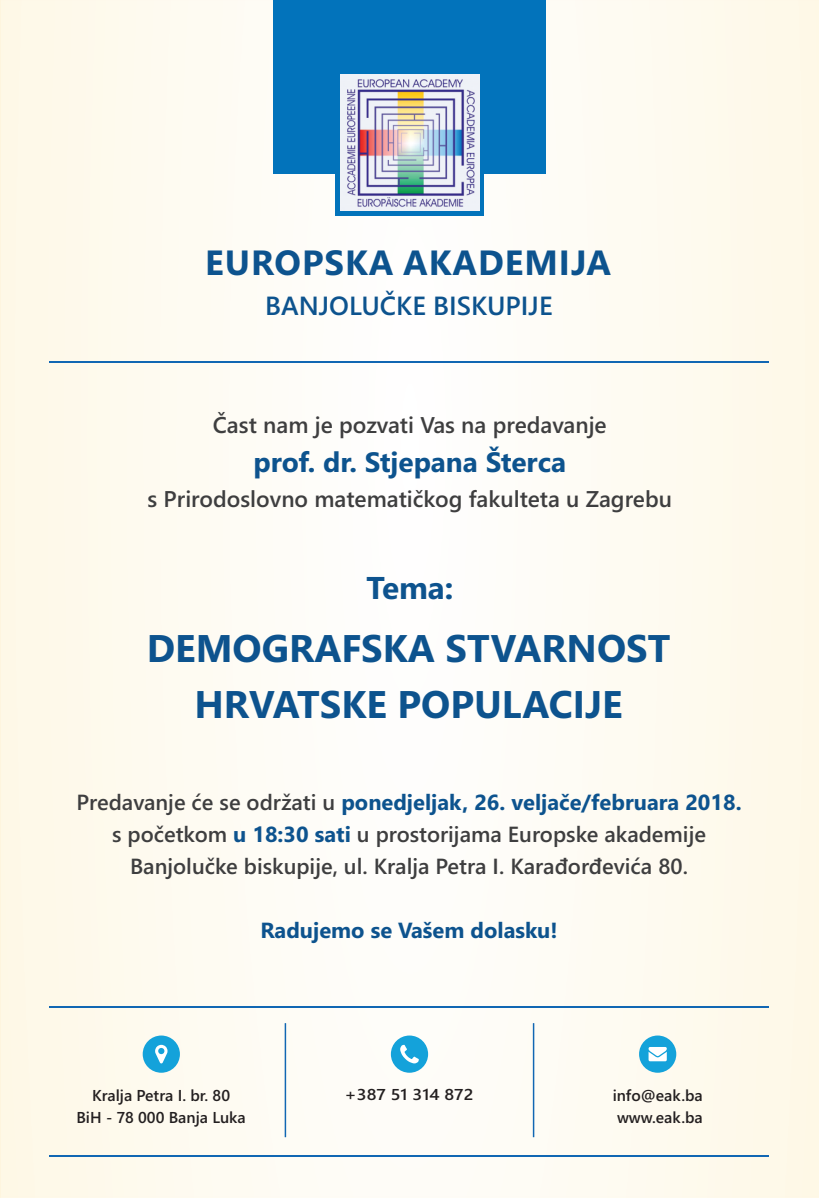
<style>
.page{position:relative;width:819px;height:1198px;background:#fff}
.page>*{position:absolute;margin:0;border:0;box-sizing:border-box;transform-origin:0 0}
.t1{font:700 38.5px/56.4px "Segoe UI";color:#0d538e;text-align:center}
.t2{font:700 35px "Segoe UI";letter-spacing:.03em;color:#0d538e}
.t3{font:700 31.5px "Segoe UI";color:#0d538e}
.t4{font:700 28px "Segoe UI";color:#0d538e}
.t5{font:600 26.25px "Segoe UI";color:#0d538e}
.t6{font:600 22.75px "Segoe UI";color:#3e3e3f}
.t7{font:600 21.88px/32px "Segoe UI";color:#3e3e3f;text-align:center}
.t8{font:700 21.88px "Segoe UI";color:#0d538e}
.t9{font:600 15.75px/22px "Segoe UI";color:#231f20}
.t10{font:600 15.75px "Segoe UI";color:#231f20;scale:1.12 1}
.s1{font-weight:700;color:#0d538e}
</style>
<div class="page">
<img style="left:0;top:0;width:819px;height:1198px">
<div style="left:335px;top:67px;width:149px;height:149px;background:#0273bb"></div>
<div style="left:273px;top:0;width:273px;height:174px;background:#0273bb"></div>
<img style="left:340px;top:75px;width:139px;height:136px">
<hr style="left:284px;top:1023px;width:2px;height:114px;background:#1167b3">
<hr style="left:533px;top:1023px;width:1px;height:114px;background:#1167b3">
<div style="left:143px;top:1036px;width:37px;height:37px;background:#14a2da;border-radius:50%"></div>
<svg style="left:155px;top:1045px;width:12px;height:18px"></svg>
<div style="left:391px;top:1036px;width:37px;height:37px;background:#14a2da;border-radius:50%"></div>
<svg style="left:400px;top:1045px;width:19px;height:18px"></svg>
<div style="left:639px;top:1036px;width:37px;height:37px;background:#14a2da;border-radius:50%"></div>
<svg style="left:648px;top:1047px;width:18px;height:14px"></svg>
<hr style="left:50px;top:362px;width:719px;height:1px;background:#1167b3">
<hr style="left:50px;top:1006px;width:719px;height:2px;background:#1167b3">
<hr style="left:50px;top:1155px;width:719px;height:1px;background:#1167b3">
<h2 class="t2" style="left:205px;top:250px;width:407px">EUROPSKA AKADEMIJA</h2>
<p class="t5" style="left:265px;top:295px;width:289px">BANJOLUČKE BISKUPIJE</p>
<p class="t6" style="left:213px;top:416px;width:395px">Čast nam je pozvati Vas na predavanje</p>
<p class="t4" style="left:253px;top:452px;width:314px">prof. dr. Stjepana Šterca</p>
<p class="t6" style="left:147px;top:490px;width:526px">s Prirodoslovno matematičkog fakulteta u Zagrebu</p>
<h3 class="t3" style="left:366px;top:576px;width:89px">Tema:</h3>
<h1 class="t1" style="left:147px;top:623px;width:525px">DEMOGRAFSKA STVARNOST<br>HRVATSKE POPULACIJE</h1>
<p class="t7" style="left:76px;top:788px;width:666px">Predavanje će se održati u <span class="s1">ponedjeljak, 26. veljače/februara 2018. </span>s početkom <span class="s1">u 18:30 sati</span> u prostorijama Europske akademije<br>Banjolučke biskupije, ul. Kralja Petra I. Karađorđevića 80.</p>
<p class="t8" style="left:260px;top:922px;width:299px">Radujemo se Vašem dolasku!</p>
<p class="t9" style="left:76px;top:1085px;width:171px;text-align:center">Kralja Petra I. br. 80<br>BiH - 78 000 Banja Luka</p>
<p class="t10" style="left:344px;top:1089px;width:117px">+387 51 314 872</p>
<p class="t9" style="left:612px;top:1086px;width:91px">info@eak.ba www.eak.ba</p>
</div>
